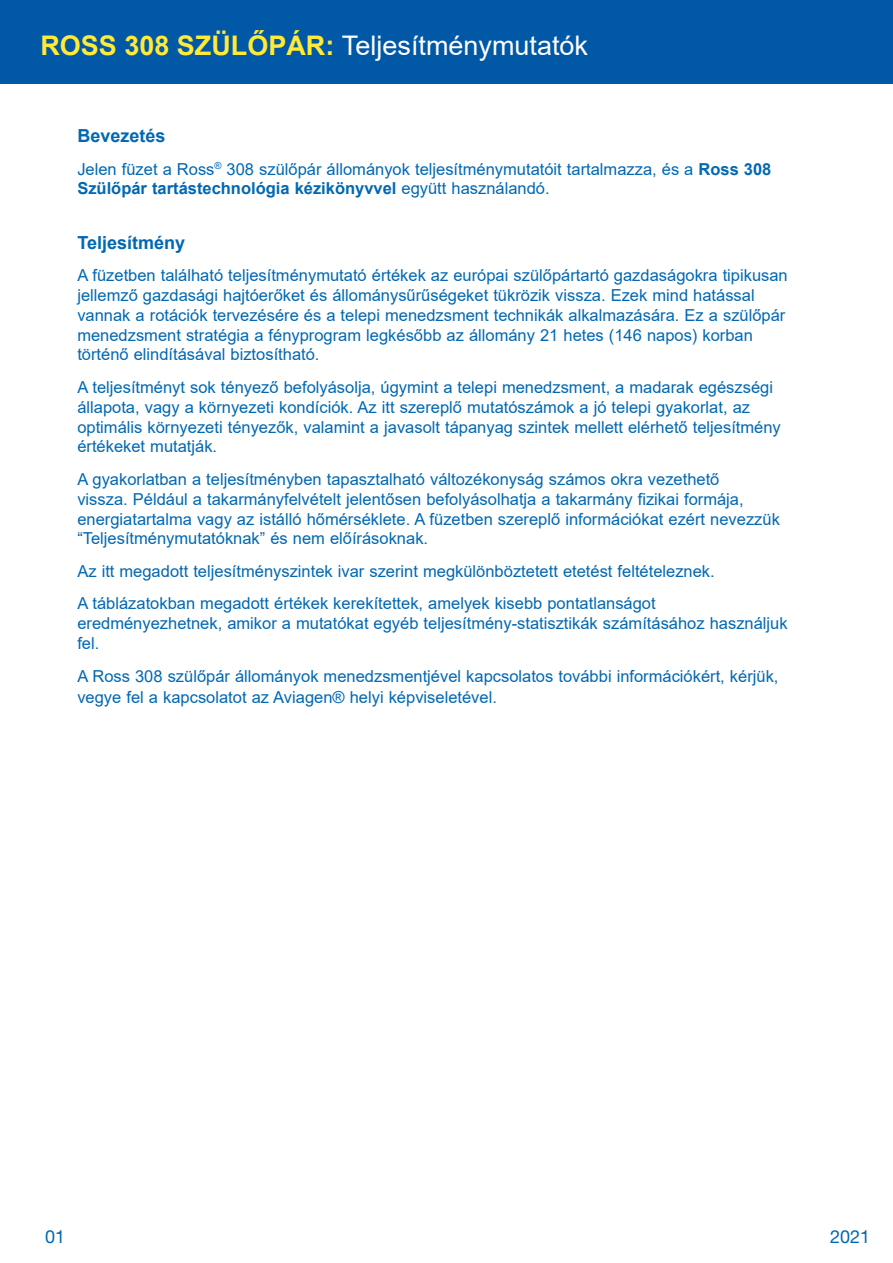
<style>
.page{position:relative;width:893px;height:1263px;background:#fff}
.page>*{position:absolute;margin:0;border:0;box-sizing:border-box;transform-origin:0 0}
.t1{font:27px "Arial";color:#fff}
.t2{font:700 18px "Arial";color:#0168b3}
.t3{font:18px "Helvetica Neue";color:#0168b3}
.t4{font:16.5px/19.8px "Arial";color:#0168b3}
.s1{font-weight:700;color:#ffea36}
.s2{font-weight:700}
</style>
<div class="page">
<div style="left:0;top:0;width:893px;height:84px;background:#0158a6"></div>
<h1 class="t1" style="left:40px;top:27px;width:549px"><span class="s1">ROSS 308 SZÜLŐPÁR:</span> Teljesítménymutatók</h1>
<p class="t2" style="left:77px;top:123px;width:90px">Bevezetés</p>
<p class="t4" style="left:77px;top:159px;width:696px">Jelen füzet a Ross<sup>®</sup> 308 szülőpár állományok teljesítménymutatóit tartalmazza, és a <span class="s2">Ross 308<br>Szülőpár tartástechnológia kézikönyvvel</span> együtt használandó.</p>
<p class="t2" style="left:77px;top:230px;width:109px">Teljesítmény</p>
<p class="t4" style="left:77px;top:265px;width:712px">A füzetben található teljesítménymutató értékek az európai szülőpártartó gazdaságokra tipikusan jellemző gazdasági hajtóerőket és állománysűrűségeket tükrözik vissza. Ezek mind hatással vannak a rotációk tervezésére és a telepi menedzsment technikák alkalmazására. Ez a szülőpár menedzsment stratégia a fényprogram legkésőbb az állomány 21 hetes (146 napos) korban történő elindításával biztosítható.</p>
<p class="t4" style="left:77px;top:377px;width:705px">A teljesítményt sok tényező befolyásolja, úgymint a telepi menedzsment, a madarak egészségi állapota, vagy a környezeti kondíciók. Az itt szereplő mutatószámok a jó telepi gyakorlat, az optimális környezeti tényezők, valamint a javasolt tápanyag szintek mellett elérhető teljesítmény értékeket mutatják.</p>
<p class="t4" style="left:77px;top:469px;width:704px">A gyakorlatban a teljesítményben tapasztalható változékonyság számos okra vezethető<br>vissza. Például a takarmányfelvételt jelentősen befolyásolhatja a takarmány fizikai formája, energiatartalma vagy az istálló hőmérséklete. A füzetben szereplő információkat ezért nevezzük “Teljesítménymutatóknak” és nem előírásoknak.</p>
<p class="t4" style="left:77px;top:555px;width:639px;line-height:32.5px">Az itt megadott teljesítményszintek ivar szerint megkülönböztetett etetést feltételeznek.<br>A táblázatokban megadott értékek kerekítettek, amelyek kisebb pontatlanságot</p>
<p class="t4" style="left:77px;top:613px;width:712px">eredményezhetnek, amikor a mutatókat egyéb teljesítmény-statisztikák számításához használjuk fel.</p>
<p class="t4" style="left:77px;top:665px;width:703px;line-height:21.6px">A Ross 308 szülőpár állományok menedzsmentjével kapcsolatos további információkért, kérjük, vegye fel a kapcsolatot az Aviagen® helyi képviseletével.</p>
<p class="t3" style="left:45px;top:1226px;width:22px">01</p>
<p class="t3" style="left:830px;top:1226px;width:42px">2021</p>
</div>
